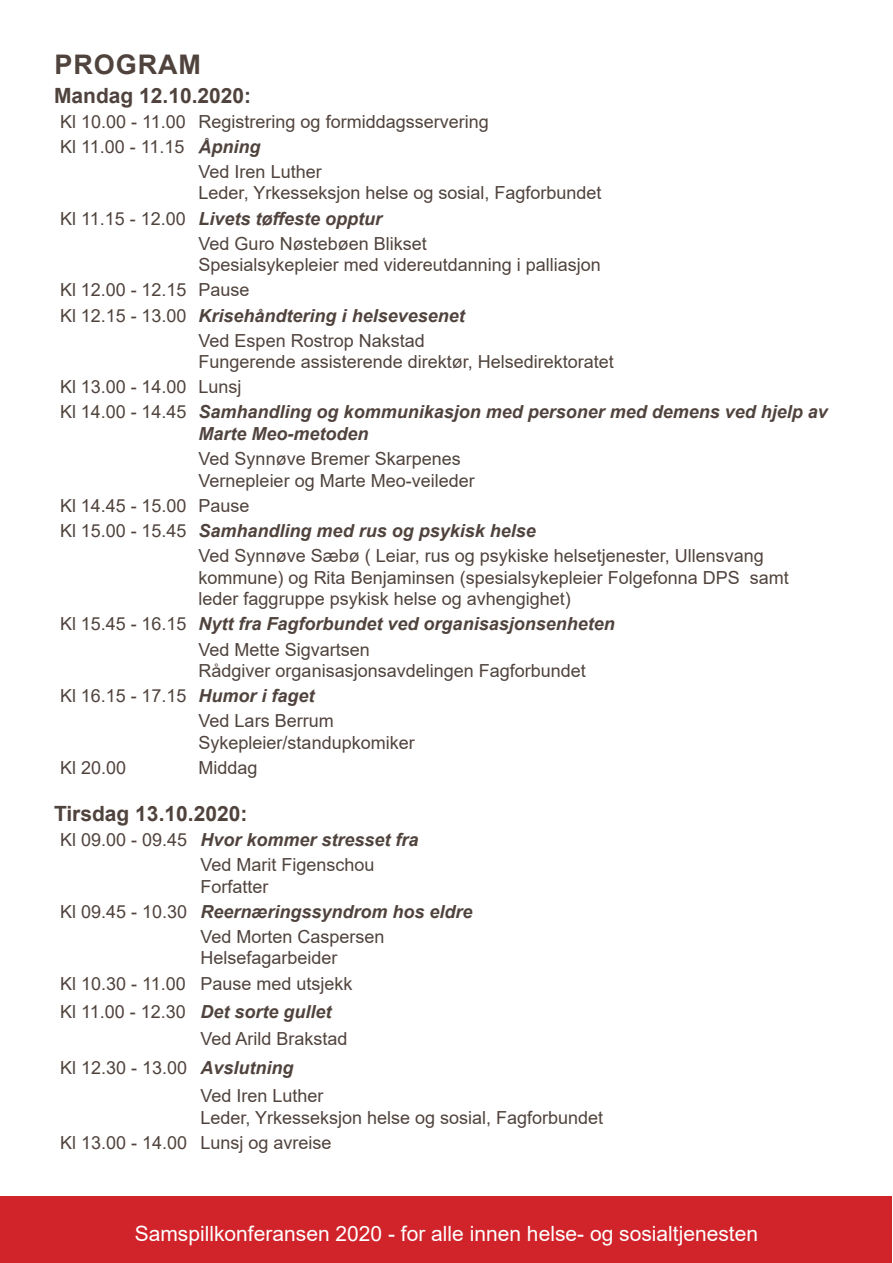
<style>
.page{position:relative;width:893px;height:1263px;background:#fff}
.page>*{position:absolute;margin:0;border:0;box-sizing:border-box;transform-origin:0 0}
.Program{font:700 27px "Arial";letter-spacing:.035em;color:#50433d}
.bunn_sidene{font:21px "Arial";color:#fff}
.Underoverskrift{font:700 21px "Arial";color:#50433d}
.brødtekst{font:18px "Arial";color:#50433d}
.kursiv_og_fet{font:italic 700 18px/21.6px "Arial";color:#50433d}
.Brødtekst{font:18px/21.6px "Arial";color:#50433d}
.brødtekst-2{font:italic 700 18px "Arial";color:#50433d}
</style>
<div class="page">
<div style="left:1px;top:1196px;width:891px;height:67px;background:#d1232a"></div>
<p class="Program" style="left:54px;top:45px;width:148px">PROGRAM</p>
<p class="Underoverskrift" style="left:54px;top:80px;width:199px">Mandag 12.10.2020:</p>
<p class="brødtekst" style="left:60px;top:109px;width:127px">Kl 10.00 - 11.00</p>
<p class="brødtekst" style="left:199px;top:109px;width:292px">Registrering og formiddagsservering</p>
<p class="brødtekst" style="left:60px;top:134px;width:126px">Kl 11.00 - 11.15</p>
<p class="kursiv_og_fet" style="left:199px;top:136px;width:63px">Åpning</p>
<p class="brødtekst" style="left:199px;top:159px;width:125px">Ved Iren Luther</p>
<p class="brødtekst" style="left:199px;top:181px;width:404px">Leder, Yrkesseksjon helse og sosial, Fagforbundet</p>
<p class="brødtekst" style="left:60px;top:206px;width:127px">Kl 11.15 - 12.00</p>
<p class="kursiv_og_fet" style="left:199px;top:208px;width:185px">Livets tøffeste opptur</p>
<p class="brødtekst" style="left:199px;top:231px;width:230px">Ved Guro Nøstebøen Blikset</p>
<p class="brødtekst" style="left:199px;top:253px;width:404px">Spesialsykepleier med videreutdanning i palliasjon</p>
<p class="brødtekst" style="left:60px;top:278px;width:128px">Kl 12.00 - 12.15</p>
<p class="brødtekst" style="left:199px;top:278px;width:53px">Pause</p>
<p class="brødtekst" style="left:60px;top:303px;width:128px">Kl 12.15 - 13.00</p>
<p class="kursiv_og_fet" style="left:199px;top:305px;width:268px">Krisehåndtering i helsevesenet</p>
<p class="brødtekst" style="left:199px;top:328px;width:228px">Ved Espen Rostrop Nakstad</p>
<p class="brødtekst" style="left:199px;top:349px;width:417px">Fungerende assisterende direktør, Helsedirektoratet</p>
<p class="brødtekst" style="left:60px;top:375px;width:128px">Kl 13.00 - 14.00</p>
<p class="brødtekst" style="left:199px;top:375px;width:45px">Lunsj</p>
<p class="brødtekst" style="left:60px;top:400px;width:128px">Kl 14.00 - 14.45</p>
<p class="kursiv_og_fet" style="left:199px;top:402px;width:631px">Samhandling og kommunikasjon med personer med demens ved hjelp av<br>Marte Meo-metoden</p>
<p class="brødtekst" style="left:199px;top:446px;width:264px">Ved Synnøve Bremer Skarpenes</p>
<p class="brødtekst" style="left:199px;top:468px;width:278px">Vernepleier og Marte Meo-veileder</p>
<p class="brødtekst" style="left:60px;top:493px;width:128px">Kl 14.45 - 15.00</p>
<p class="brødtekst" style="left:199px;top:493px;width:53px">Pause</p>
<p class="brødtekst" style="left:60px;top:518px;width:128px">Kl 15.00 - 15.45</p>
<p class="kursiv_og_fet" style="left:199px;top:520px;width:339px">Samhandling med rus og psykisk helse</p>
<p class="Brødtekst" style="left:199px;top:545px;width:592px">Ved Synnøve Sæbø ( Leiar, rus og psykiske helsetjenester, Ullensvang kommune) og Rita Benjaminsen (spesialsykepleier Folgefonna DPS samt leder faggruppe psykisk helse og avhengighet)</p>
<p class="brødtekst" style="left:60px;top:612px;width:128px">Kl 15.45 - 16.15</p>
<p class="kursiv_og_fet" style="left:199px;top:614px;width:418px">Nytt fra Fagforbundet ved organisasjonsenheten</p>
<p class="Brødtekst" style="left:199px;top:638px;width:173px">Ved Mette Sigvartsen</p>
<p class="Brødtekst" style="left:199px;top:660px;width:389px">Rådgiver organisasjonsavdelingen Fagforbundet</p>
<p class="brødtekst" style="left:60px;top:683px;width:128px">Kl 16.15 - 17.15</p>
<p class="kursiv_og_fet" style="left:199px;top:686px;width:118px">Humor i faget</p>
<p class="brødtekst" style="left:199px;top:709px;width:137px">Ved Lars Berrum</p>
<p class="brødtekst" style="left:199px;top:730px;width:218px">Sykepleier/standupkomiker</p>
<p class="brødtekst" style="left:60px;top:755px;width:68px">Kl 20.00</p>
<p class="brødtekst" style="left:199px;top:755px;width:61px">Middag</p>
<p class="Underoverskrift" style="left:54px;top:799px;width:195px">Tirsdag 13.10.2020:</p>
<p class="brødtekst" style="left:60px;top:827px;width:129px">Kl 09.00 - 09.45</p>
<p class="kursiv_og_fet" style="left:200px;top:829px;width:220px">Hvor kommer stresset fra</p>
<p class="brødtekst" style="left:200px;top:852px;width:176px">Ved Marit Figenschou</p>
<p class="brødtekst" style="left:200px;top:874px;width:70px">Forfatter</p>
<p class="brødtekst" style="left:60px;top:899px;width:129px">Kl 09.45 - 10.30</p>
<p class="kursiv_og_fet" style="left:200px;top:901px;width:274px">Reernæringssyndrom hos eldre</p>
<p class="brødtekst" style="left:200px;top:924px;width:186px">Ved Morten Caspersen</p>
<p class="brødtekst" style="left:200px;top:946px;width:139px">Helsefagarbeider</p>
<p class="brødtekst" style="left:60px;top:971px;width:127px">Kl 10.30 - 11.00</p>
<p class="brødtekst" style="left:200px;top:971px;width:154px">Pause med utsjekk</p>
<p class="brødtekst" style="left:60px;top:999px;width:127px">Kl 11.00 - 12.30</p>
<p class="kursiv_og_fet" style="left:200px;top:1001px;width:133px">Det sorte gullet</p>
<p class="brødtekst" style="left:200px;top:1026px;width:149px">Ved Arild Brakstad</p>
<p class="brødtekst" style="left:60px;top:1055px;width:129px">Kl 12.30 - 13.00</p>
<p class="brødtekst-2" style="left:200px;top:1055px;width:95px">Avslutning</p>
<p class="brødtekst" style="left:200px;top:1083px;width:125px">Ved Iren Luther</p>
<p class="brødtekst" style="left:200px;top:1105px;width:404px">Leder, Yrkesseksjon helse og sosial, Fagforbundet</p>
<p class="brødtekst" style="left:60px;top:1130px;width:129px">Kl 13.00 - 14.00</p>
<p class="brødtekst" style="left:200px;top:1130px;width:133px">Lunsj og avreise</p>
<p class="bunn_sidene" style="left:135px;top:1219px;width:625px">Samspillkonferansen 2020 - for alle innen helse- og sosialtjenesten</p>
</div>
